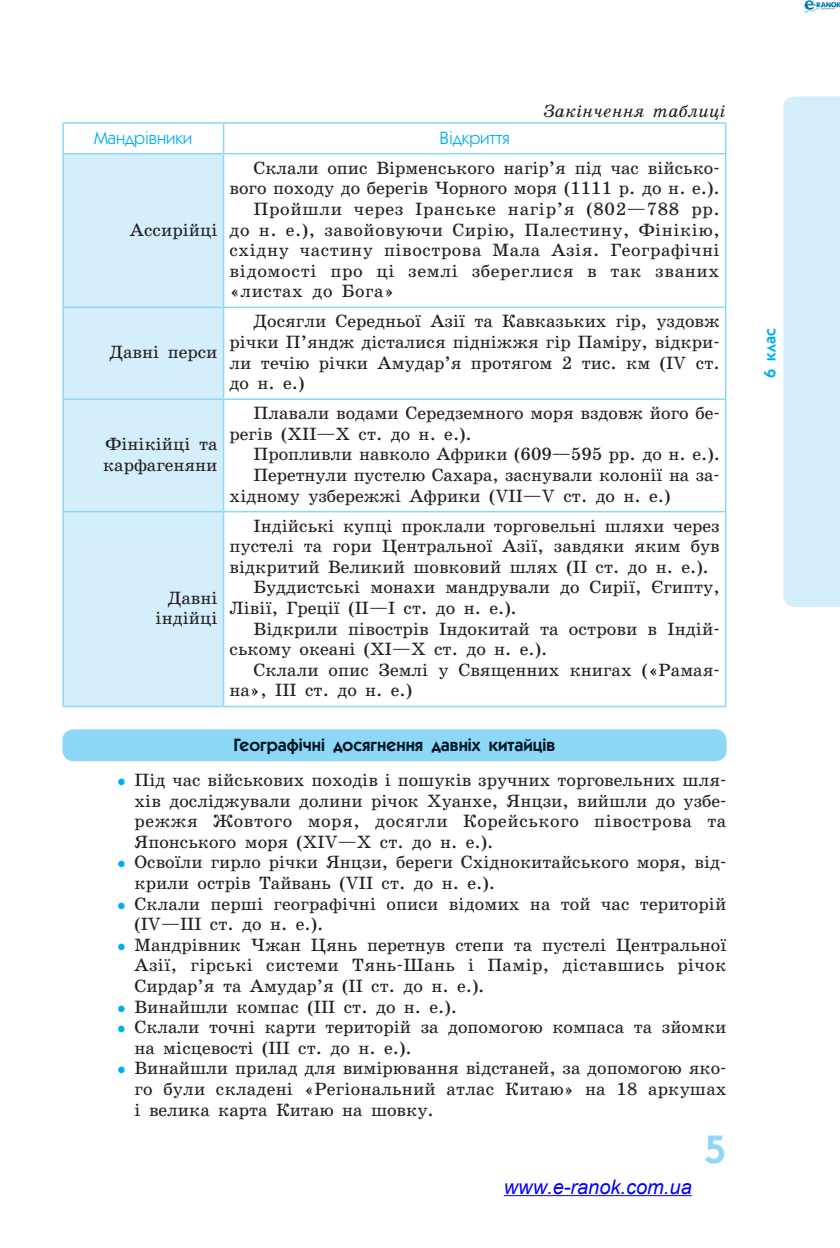
<style>
.page{position:relative;width:840px;height:1248px;background:#fff}
.page>*{position:absolute;margin:0;border:0;box-sizing:border-box;transform-origin:0 0}
.t1{font:600 40px "Kabel C";color:#8dd7f7}
.t2{font:italic 20px "Arial";color:#00f}
.t3{font:18px/20.6px "School Book C";color:#231f20}
.t4{font:18px "School Book C";letter-spacing:.03em;color:#231f20}
.t5{font:18px "School Book C";letter-spacing:.035em;color:#231f20}
.t6{font:600 18px "Kabel C";color:#011622}
.t7{font:18px "Kabel C";color:#00aeef}
.t8{font:italic 18px "School Book C";color:#231f20}
.t9{font:600 16px "Kabel C";color:#00aeef}
.s1{color:#00aeef}
</style>
<div class="page">
<svg style="left:783px;top:96px;width:56px;height:511px;background:#d5effb"></svg>
<div style="left:64px;top:154px;width:159px;height:551px;background:#d4effb"></div>
<hr style="left:62px;top:124px;width:2px;height:29px;background:#8dd7f7">
<svg style="left:223px;top:124px;width:1px;height:29px"></svg>
<hr style="left:724px;top:124px;width:2px;height:29px;background:#8dd7f7">
<hr style="left:62px;top:153px;width:161px;height:1px;background:#8dd7f7">
<hr style="left:223px;top:153px;width:503px;height:1px;background:#8dd7f7">
<hr style="left:724px;top:154px;width:2px;height:152px;background:#8dd7f7">
<hr style="left:62px;top:306px;width:161px;height:2px;background:#8dd7f7">
<hr style="left:223px;top:306px;width:503px;height:2px;background:#8dd7f7">
<hr style="left:724px;top:308px;width:2px;height:90px;background:#8dd7f7">
<hr style="left:62px;top:398px;width:161px;height:2px;background:#8dd7f7">
<hr style="left:223px;top:398px;width:503px;height:2px;background:#8dd7f7">
<hr style="left:724px;top:400px;width:2px;height:111px;background:#8dd7f7">
<hr style="left:62px;top:511px;width:161px;height:1px;background:#8dd7f7">
<hr style="left:223px;top:511px;width:503px;height:1px;background:#8dd7f7">
<hr style="left:724px;top:512px;width:2px;height:193px;background:#8dd7f7">
<hr style="left:223px;top:705px;width:503px;height:2px;background:#8dd7f7">
<hr style="left:62px;top:154px;width:2px;height:152px;background:#8dd7f7">
<hr style="left:223px;top:154px;width:1px;height:152px;background:#8dd7f7">
<hr style="left:62px;top:308px;width:2px;height:90px;background:#8dd7f7">
<hr style="left:223px;top:308px;width:1px;height:90px;background:#8dd7f7">
<hr style="left:62px;top:400px;width:2px;height:111px;background:#8dd7f7">
<hr style="left:223px;top:400px;width:1px;height:111px;background:#8dd7f7">
<hr style="left:62px;top:512px;width:2px;height:193px;background:#8dd7f7">
<hr style="left:223px;top:512px;width:1px;height:193px;background:#8dd7f7">
<hr style="left:62px;top:705px;width:161px;height:2px;background:#8dd7f7">
<hr style="left:62px;top:122px;width:161px;height:2px;background:#8dd7f7">
<hr style="left:223px;top:122px;width:503px;height:2px;background:#8dd7f7">
<div style="left:62px;top:729px;width:664px;height:32px;background:#8dd7f7"></div>
<div style="left:234px;top:738px;width:320px;height:16px;background:#8dd7f7"></div>
<hr style="left:503px;top:1195px;width:188px;height:1px;background:#00f">
<img style="left:803px;top:0;width:36px;height:13px">
<p class="t7" style="left:94px;top:126px;width:99px">Мандрівники</p>
<p class="t7" style="left:439px;top:126px;width:71px">Відкриття</p>
<p class="t8" style="left:543px;top:101px;width:183px">Закінчення таблиці</p>
<p class="t3" style="left:130px;top:219px;width:89px">Ассирійці</p>
<p class="t3" style="left:110px;top:342px;width:109px">Давні перси</p>
<p class="t3" style="left:103px;top:434px;width:116px">Фінікійці та карфагеняни</p>
<p class="t3" style="left:155px;top:587px;width:63px;text-align:right">Давні індійці</p>
<p class="t3" style="left:253px;top:157px;width:467px">Склали опис Вірменського нагір’я під час військо-</p>
<p class="t3" style="left:229px;top:178px;width:491px">вого походу до берегів Чорного моря (1111 р. до н. е.).</p>
<p class="t5" style="left:253px;top:199px;width:467px">Пройшли через Іранське нагір’я (802—788 рр.</p>
<p class="t4" style="left:229px;top:220px;width:491px">до н. е.), завойовуючи Сирію, Палестину, Фінікію,</p>
<p class="t4" style="left:229px;top:240px;width:491px">східну частину півострова Мала Азія. Географічні</p>
<p class="t5" style="left:229px;top:261px;width:491px">відомості про ці землі збереглися в так званих</p>
<p class="t4" style="left:229px;top:281px;width:166px">«листах до Бога»</p>
<p class="t3" style="left:229px;top:311px;width:491px;text-align:justify;text-indent:24px">Досягли Середньої Азії та Кавказьких гір, уздовж річки П’яндж дісталися підніжжя гір Паміру, відкри&shy;ли течію річки Амудар’я протягом 2 тис. км (IV ст. до н. е.)</p>
<p class="t3" style="left:229px;top:403px;width:491px;text-indent:24px">Плавали водами Середземного моря вздовж його бе&shy;регів (XII—X ст. до н. е.).</p>
<p class="t3" style="left:253px;top:444px;width:467px">Пропливли навколо Африки (609—595 рр. до н. е.).</p>
<p class="t3" style="left:253px;top:465px;width:467px">Перетнули пустелю Сахара, заснували колонії на за-</p>
<p class="t3" style="left:229px;top:485px;width:442px">хідному узбережжі Африки (VII—V ст. до н. е.)</p>
<p class="t3" style="left:253px;top:515px;width:467px">Індійські купці проклали торговельні шляхи через</p>
<p class="t3" style="left:229px;top:536px;width:491px">пустелі та гори Центральної Азії, завдяки яким був</p>
<p class="t3" style="left:229px;top:556px;width:480px">відкритий Великий шовковий шлях (II ст. до н. е.).</p>
<p class="t3" style="left:253px;top:577px;width:467px">Буддистські монахи мандрували до Сирії, Єгипту,</p>
<p class="t3" style="left:229px;top:598px;width:289px">Лівії, Греції (II—І ст. до н. е.).</p>
<p class="t3" style="left:253px;top:618px;width:467px">Відкрили півострів Індокитай та острови в Індій-</p>
<p class="t3" style="left:229px;top:639px;width:319px">ському океані (XI—X ст. до н. е.).</p>
<p class="t3" style="left:253px;top:659px;width:467px">Склали опис Землі у Священних книгах («Рамая-</p>
<p class="t3" style="left:229px;top:680px;width:184px">на», III ст. до н. е.)</p>
<p class="t6" style="left:233px;top:735px;width:323px">Географічні досягнення давніх китайців</p>
<p class="t3" style="left:134px;top:769px;width:593px;text-align:justify;text-indent:-18px"><span class="s1">•</span> Під час військових походів і пошуків зручних торговельних шля&shy;хів досліджували долини річок Хуанхе, Янцзи, вийшли до узбе&shy;режжя Жовтого моря, досягли Корейського півострова та Японського моря (XIV—X ст. до н. е.).</p>
<p class="t3" style="left:134px;top:852px;width:593px;text-indent:-18px"><span class="s1">•</span> Освоїли гирло річки Янцзи, береги Східнокитайського моря, від&shy;крили острів Тайвань (VII ст. до н. е.).</p>
<p class="t3" style="left:134px;top:893px;width:593px;text-indent:-18px"><span class="s1">•</span> Склали перші географічні описи відомих на той час територій (IV—III ст. до н. е.).</p>
<p class="t3" style="left:134px;top:934px;width:593px;text-align:justify;text-indent:-18px"><span class="s1">•</span> Мандрівник Чжан Цянь перетнув степи та пустелі Центральної Азії, гірські системи Тянь-Шань і Памір, діставшись річок Сирдар’я та Амудар’я (II ст. до н. е.).</p>
<p class="t3" style="left:116px;top:996px;width:342px"><span class="s1">•</span> Винайшли компас (III ст. до н. е.).</p>
<p class="t3" style="left:134px;top:1016px;width:593px;text-indent:-18px"><span class="s1">•</span> Склали точні карти територій за допомогою компаса та зйомки на місцевості (III ст. до н. е.).</p>
<p class="t3" style="left:134px;top:1058px;width:593px;text-align:justify;text-indent:-18px"><span class="s1">•</span> Винайшли прилад для вимірювання відстаней, за допомогою яко&shy;го були складені «Регіональний атлас Китаю» на 18 аркушах і велика карта Китаю на шовку.</p>
<p class="t2" style="left:503px;top:1173px;width:189px">www.e-ranok.com.ua</p>
<h1 class="t1" style="left:703px;top:1126px;width:24px">5</h1>
<p class="t9" style="left:760px;top:378px;width:51px;rotate:-90deg">6 клас</p>
</div>
